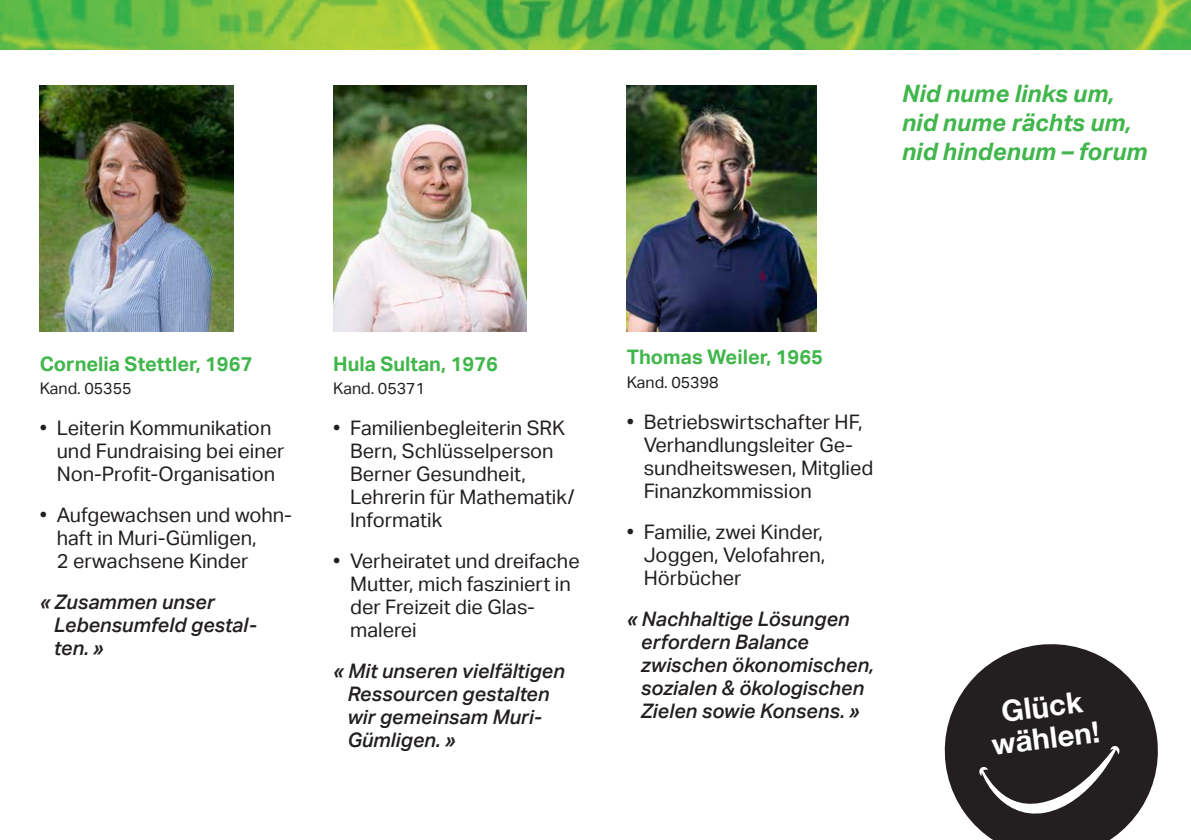
<style>
.page{position:relative;width:1191px;height:840px;background:#fff}
.page>*{position:absolute;margin:0;border:0;box-sizing:border-box;transform-origin:0 0}
.t1{font:700 29.2px "Helvetica Neue";color:#fff}
._7_Text_Rand{font:italic 700 24px/28.8px "Aktiv Grotesk";color:#41b64c}
._5_Text_Kandidaten{font:20px/23px "Aktiv Grotesk";color:#231f20}
._55_Text_Bulletpoint{font:italic 500 20px/23px "Aktiv Grotesk";color:#231f20}
._4_Head_Kandidaten{font:700 20px "Aktiv Grotesk";color:#41b64c}
._5_Text_Kandidaten-2{font:16px "Aktiv Grotesk";color:#231f20}
</style>
<div class="page">
<img style="left:40px;top:85px;width:194px;height:246px">
<img style="left:626px;top:85px;width:190px;height:246px">
<img style="left:333px;top:85px;width:194px;height:246px">
<svg style="left:944px;top:644px;width:214px;height:195px;fill:#231f20"></svg>
<svg style="left:978px;top:744px;width:142px;height:76px;background:#3d3a3b"></svg>
<img style="left:0;top:0;width:1191px;height:50px">
<p class="_7_Text_Rand" style="left:901px;top:79px;width:214px">Nid nume links um,</p>
<p class="_7_Text_Rand" style="left:901px;top:108px;width:247px">nid nume rächts um, nid hindenum – forum</p>
<p class="_4_Head_Kandidaten" style="left:40px;top:352px;width:214px">Cornelia Stettler, 1967</p>
<p class="_5_Text_Kandidaten-2" style="left:40px;top:379px;width:94px">Kand. 05355</p>
<p class="_5_Text_Kandidaten" style="left:57px;top:416px;width:229px;text-indent:-17px">• Leiterin Kommunikation und Fundraising bei einer<br>Non-Profit-Organisation</p>
<p class="_5_Text_Kandidaten" style="left:57px;top:503px;width:237px;text-indent:-17px">• Aufgewachsen und wohn&shy;haft in Muri-Gümligen,</p>
<p class="_5_Text_Kandidaten" style="left:57px;top:549px;width:193px">2 erwachsene Kinder</p>
<p class="_55_Text_Bulletpoint" style="left:54px;top:590px;width:204px;text-indent:-14px">« Zusammen unser<br>Lebensumfeld gestal&shy;ten. »</p>
<p class="_4_Head_Kandidaten" style="left:333px;top:352px;width:166px">Hula Sultan, 1976</p>
<p class="_5_Text_Kandidaten-2" style="left:333px;top:379px;width:94px">Kand. 05371</p>
<p class="_5_Text_Kandidaten" style="left:350px;top:416px;width:226px;text-indent:-17px">• Familienbegleiterin SRK<br>Bern, Schlüsselperson<br>Berner Gesundheit,<br>Lehrerin für Mathematik/<br>Informatik</p>
<p class="_5_Text_Kandidaten" style="left:350px;top:549px;width:231px;text-indent:-17px">• Verheiratet und dreifache<br>Mutter, mich fasziniert in der Freizeit die Glas-</p>
<p class="_5_Text_Kandidaten" style="left:350px;top:618px;width:68px">malerei</p>
<p class="_55_Text_Bulletpoint" style="left:347px;top:659px;width:219px;text-indent:-14px">« Mit unseren vielfältigen<br>Ressourcen gestalten wir gemeinsam Muri-<br>Gümligen. »</p>
<p class="_4_Head_Kandidaten" style="left:626px;top:345px;width:198px">Thomas Weiler, 1965</p>
<p class="_5_Text_Kandidaten-2" style="left:626px;top:372px;width:94px">Kand. 05398</p>
<p class="_5_Text_Kandidaten" style="left:626px;top:410px;width:237px">• Betriebswirtschafter HF,</p>
<p class="_5_Text_Kandidaten" style="left:643px;top:433px;width:231px">Verhandlungsleiter Ge&shy;sundheitswesen, Mitglied<br>Finanzkommission</p>
<p class="_5_Text_Kandidaten" style="left:626px;top:520px;width:198px">• Familie, zwei Kinder,</p>
<p class="_5_Text_Kandidaten" style="left:643px;top:543px;width:183px">Joggen, Velofahren,<br>Hörbücher</p>
<p class="_55_Text_Bulletpoint" style="left:641px;top:607px;width:234px;text-indent:-14px">« Nachhaltige Lösungen erfordern Balance zwischen ökonomischen, sozialen &amp; ökologischen<br>Zielen sowie Konsens. »</p>
<p class="t1" style="left:999px;top:693px;width:83px;rotate:-7deg">Glück</p>
<p class="t1" style="left:989px;top:726px;width:110px;rotate:-7deg">wählen!</p>
</div>
